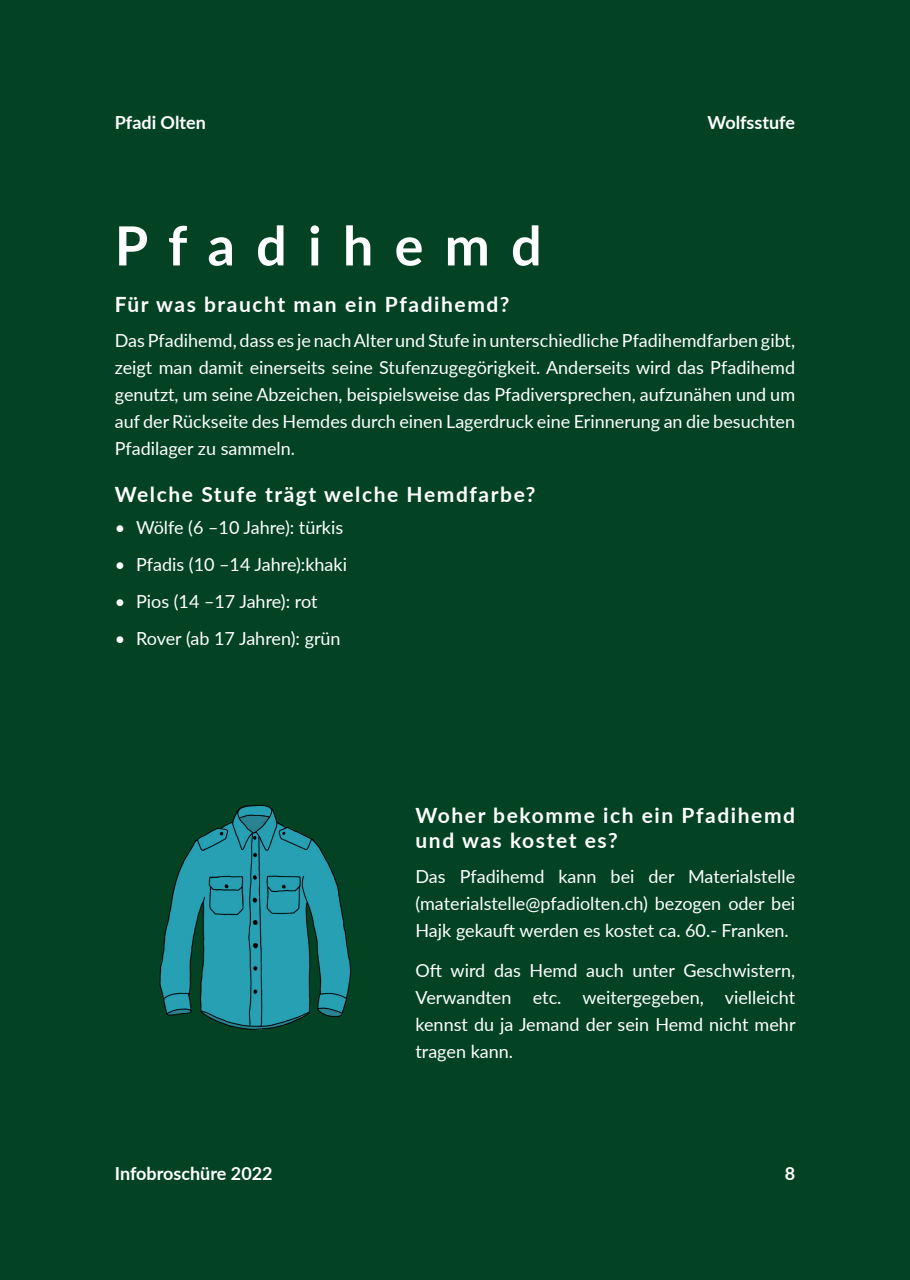
<style>
.page{position:relative;width:910px;height:1280px;background:#034324}
.page>*{position:absolute;margin:0;border:0;box-sizing:border-box;transform-origin:0 0}
.Untertitel{font:700 54px "Lato";color:#fff}
.Absatztitel{font:700 21px/25.2px "Lato";letter-spacing:.075em;color:#fff}
.Fliesstext{font:18px/27px "Lato";color:#fff;text-align:justify}
.t1{font:700 18px "Lato";color:#fff}
</style>
<div class="page">
<img style="left:159px;top:804px;width:192px;height:226px">
<p class="t1" style="left:115px;top:109px;width:93px">Pfadi Olten</p>
<p class="t1" style="left:708px;top:109px;width:89px">Wolfsstufe</p>
<p class="Untertitel" style="left:115px;top:206px;width:428px">P f a d i h e m d</p>
<p class="Absatztitel" style="left:115px;top:291px;width:396px">Für was braucht man ein Pfadihemd?</p>
<p class="Fliesstext" style="left:115px;top:327px;width:682px">Das Pfadihemd, dass es je nach Alter und Stufe in unterschiedliche Pfadihemdfarben gibt, zeigt man damit einerseits seine Stufenzugegörigkeit. Anderseits wird das Pfadihemd genutzt, um seine Abzeichen, beispielsweise das Pfadiversprechen, aufzunähen und um auf der Rückseite des Hemdes durch einen Lagerdruck eine Erinnerung an die besuchten Pfadilager zu sammeln.</p>
<p class="Absatztitel" style="left:115px;top:481px;width:422px">Welche Stufe trägt welche Hemdfarbe?</p>
<p class="Fliesstext" style="left:115px;top:514px;width:230px">• Wölfe (6 –10 Jahre): türkis</p>
<p class="Fliesstext" style="left:115px;top:550px;width:234px">• Pfadis (10 –14 Jahre):khaki</p>
<p class="Fliesstext" style="left:115px;top:587px;width:204px">• Pios (14 –17 Jahre): rot</p>
<p class="Fliesstext" style="left:115px;top:624px;width:227px">• Rover (ab 17 Jahren): grün</p>
<p class="t1" style="left:115px;top:1160px;width:159px">Infobroschüre 2022</p>
<p class="Absatztitel" style="left:415px;top:801px;width:381px">Woher bekomme ich ein Pfadihemd und was kostet es?</p>
<p class="Fliesstext" style="left:415px;top:862px;width:381px">Das Pfadihemd kann bei der Materialstelle (materialstelle@pfadiolten.ch) bezogen oder bei Hajk gekauft werden es kostet ca. 60.- Franken.</p>
<p class="Fliesstext" style="left:415px;top:956px;width:382px">Oft wird das Hemd auch unter Geschwistern, Verwandten etc. weitergegeben, vielleicht kennst du ja Jemand der sein Hemd nicht mehr tragen kann.</p>
<p class="t1" style="left:785px;top:1160px;width:12px">8</p>
</div>
